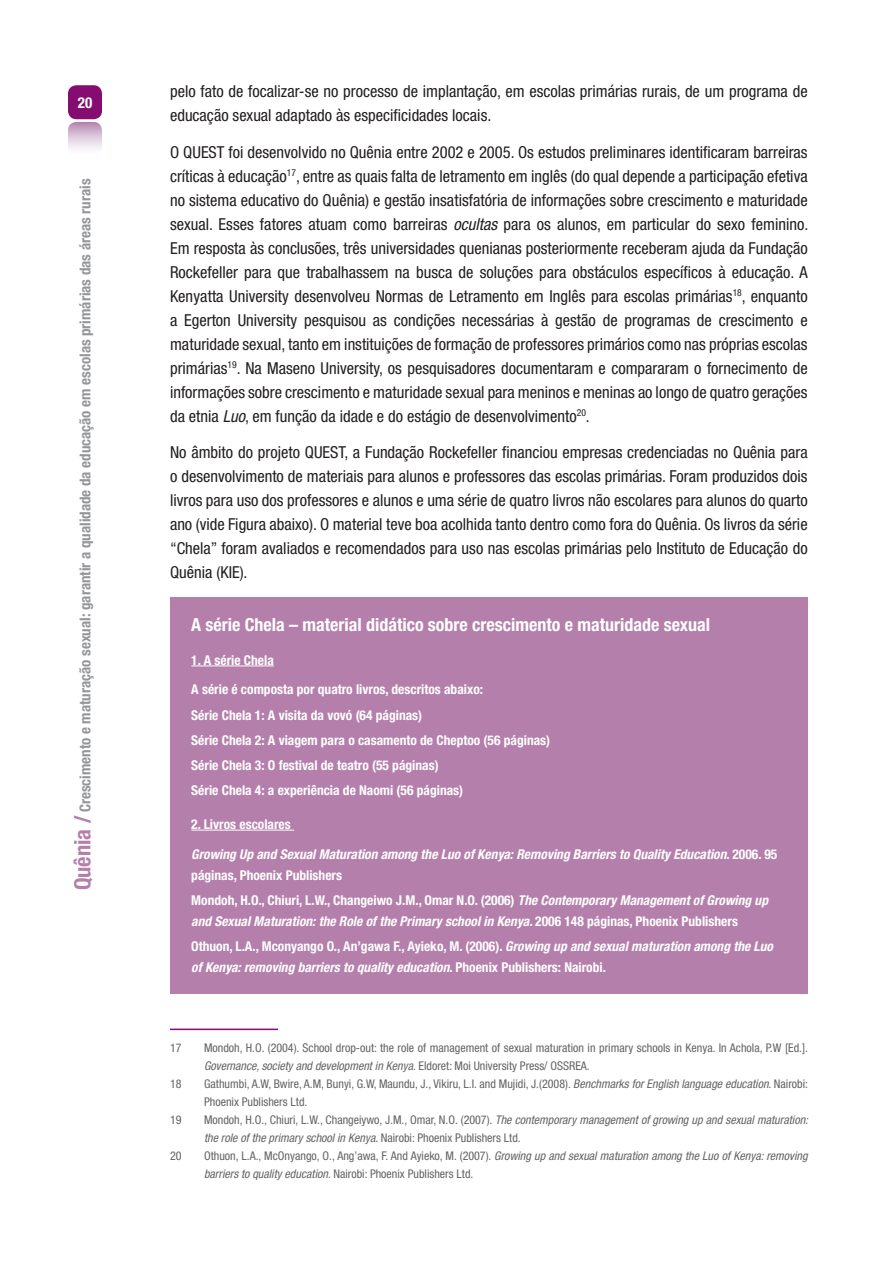
<style>
.page{position:relative;width:893px;height:1263px;background:#fff}
.page>*{position:absolute;margin:0;border:0;box-sizing:border-box;transform-origin:0 0}
.t1{font:700 condensed 18px "Helvetica Neue LT Com";color:#fff}
.t2{font:condensed 16.5px/24px "Helvetica Neue LT Com";color:#231f20;text-align:justify}
.t3{font:700 condensed 15px "Helvetica Neue LT Com";color:#939598}
.t4{font:700 condensed 15px "Helvetica Neue LT Com";color:#fff}
.t5{font:italic 700 condensed 13.5px/29.5px "Helvetica Neue LT Com";color:#fff}
.t6{font:700 condensed 13.5px/25.2px "Helvetica Neue LT Com";color:#fff}
.t7{font:condensed 12px/18px "Helvetica Neue LT Com";color:#636466}
.t8{font:italic condensed 12px/18px "Helvetica Neue LT Com";color:#636466}
.s1{font-size:22.5px;color:#b47fab}
.s2{font-style:italic}
.s3{font-style:normal}
</style>
<div class="page">
<div style="left:68px;top:85px;width:34px;height:34px;background:#850c70;border-radius:9px"></div>
<div style="left:68px;top:122px;width:34px;height:34px;background:linear-gradient(to bottom,#bb90b6,#fff);border-radius:9px"></div>
<div style="left:170px;top:597px;width:638px;height:396px;background:#b47fab"></div>
<hr style="left:191px;top:666px;width:83px;height:1px;background:#fff">
<hr style="left:191px;top:830px;width:103px;height:1px;background:#fff">
<hr style="left:170px;top:1029px;width:108px;height:1px;background:#850c70">
<p class="t4" style="left:78px;top:97px;width:16px">20</p>
<p class="t3" style="left:80px;top:890px;width:713px;rotate:-90deg"><span class="s1">Quênia /</span> Crescimento e maturação sexual: garantir a qualidade da educação em escolas primárias das áreas rurais</p>
<p class="t2" style="left:170px;top:81px;width:639px">pelo fato de focalizar-se no processo de implantação, em escolas primárias rurais, de um programa de educação sexual adaptado às especi-cidades locais.</p>
<p class="t2" style="left:170px;top:141px;width:640px">O QUEST foi desenvolvido no Quênia entre 2002 e 2005. Os estudos preliminares identi-caram barreiras críticas à educação<sup>17</sup>, entre as quais falta de letramento em inglês (do qual depende a participação efetiva no sistema educativo do Quênia) e gestão insatisfatória de informações sobre crescimento e maturidade sexual. Esses fatores atuam como barreiras <span class="s2">ocultas</span> para os alunos, em particular do sexo feminino.<br>Em resposta às conclusões, três universidades quenianas posteriormente receberam ajuda da Fundação Rockefeller para que trabalhassem na busca de soluções para obstáculos especí-cos à educação. A Kenyatta University desenvolveu Normas de Letramento em Inglês para escolas primárias<sup>18</sup>, enquanto a Egerton University pesquisou as condições necessárias à gestão de programas de crescimento e maturidade sexual, tanto em instituições de formação de professores primários como nas próprias escolas primárias<sup>19</sup>. Na Maseno University, os pesquisadores documentaram e compararam o fornecimento de informações sobre crescimento e maturidade sexual para meninos e meninas ao longo de quatro gerações da etnia <span class="s2">Luo</span>, em função da idade e do estágio de desenvolvimento<sup>20</sup>.</p>
<p class="t2" style="left:170px;top:442px;width:639px">No âmbito do projeto QUEST, a Fundação Rockefeller -nanciou empresas credenciadas no Quênia para o desenvolvimento de materiais para alunos e professores das escolas primárias. Foram produzidos dois livros para uso dos professores e alunos e uma série de quatro livros não escolares para alunos do quarto ano (vide Figura abaixo). O material teve boa acolhida tanto dentro como fora do Quênia. Os livros da série “Chela” foram avaliados e recomendados para uso nas escolas primárias pelo Instituto de Educação do Quênia (KIE).</p>
<p class="t1" style="left:191px;top:618px;width:520px">A série Chela – material didático sobre crescimento e maturidade sexual</p>
<p class="t6" style="left:191px;top:647px;width:293px;line-height:29.5px">1. A série Chela<br>A série é composta por quatro livros, descritos abaixo:</p>
<p class="t6" style="left:191px;top:703px;width:360px">Série Chela 1: A visita da vovó (64 páginas)<br>Série Chela 2: A viagem para o casamento de Cheptoo (56 páginas)<br>Série Chela 3: O festival de teatro (55 páginas)<br>Série Chela 4: a experiência de Naomi (56 páginas)</p>
<p class="t5" style="left:191px;top:811px;width:587px"><span class="s3">2. Livros escolares<br></span>Growing Up and Sexual Maturation among the Luo of Kenya: Removing Barriers to Quality Education<span class="s3">. 2006. 95</span></p>
<p class="t6" style="left:191px;top:863px;width:578px">páginas, Phoenix Publishers<br>Mondoh, H.O., Chiuri, L.W., Changeiwo J.M., Omar N.O. (2006) <span class="s2">The Contemporary Management of Growing up</span></p>
<p class="t5" style="left:191px;top:910px;width:583px;line-height:25.2px">and Sexual Maturation: the Role of the Primary school in Kenya. <span class="s3">2006 148 páginas, Phoenix Publishers<br>Othuon, L.A., Mconyango O., An’gawa F., Ayieko, M. (2006).</span> Growing up and sexual maturation among the Luo</p>
<p class="t5" style="left:191px;top:954px;width:416px">of Kenya: removing barriers to quality education<span class="s3">. Phoenix Publishers: Nairobi.</span></p>
<p class="t7" style="left:170px;top:1039px;width:13px">17</p>
<p class="t7" style="left:204px;top:1039px;width:605px">Mondoh, H.O. (2004). School drop-out: the role of management of sexual maturation in primary schools in Kenya. In Achola, P.W [Ed.].<br><span class="s2">Governance, society and development in Kenya</span>. Eldoret: Moi University Press/ OSSREA.</p>
<p class="t7" style="left:170px;top:1075px;width:13px">18</p>
<p class="t7" style="left:204px;top:1075px;width:605px">Gathumbi, A.W, Bwire, A.M, Bunyi, G.W, Maundu, J., Vikiru, L.I. and Mujidi, J.(2008). <span class="s2">Benchmarks for English language education</span>. Nairobi:<br>Phoenix Publishers Ltd.</p>
<p class="t7" style="left:170px;top:1111px;width:13px">19</p>
<p class="t8" style="left:204px;top:1111px;width:605px"><span class="s3">Mondoh, H.O., Chiuri, L.W., Changeiywo, J.M., Omar, N.O. (2007).</span> The contemporary management of growing up and sexual maturation: the role of the primary school in Kenya<span class="s3">. Nairobi: Phoenix Publishers Ltd.</span></p>
<p class="t7" style="left:170px;top:1147px;width:13px">20</p>
<p class="t7" style="left:204px;top:1147px;width:605px">Othuon, L.A., McOnyango, O., Ang’awa, F. And Ayieko, M. (2007). <span class="s2">Growing up and sexual maturation among the Luo of Kenya: removing barriers to quality education</span>. Nairobi: Phoenix Publishers Ltd.</p>
</div>
